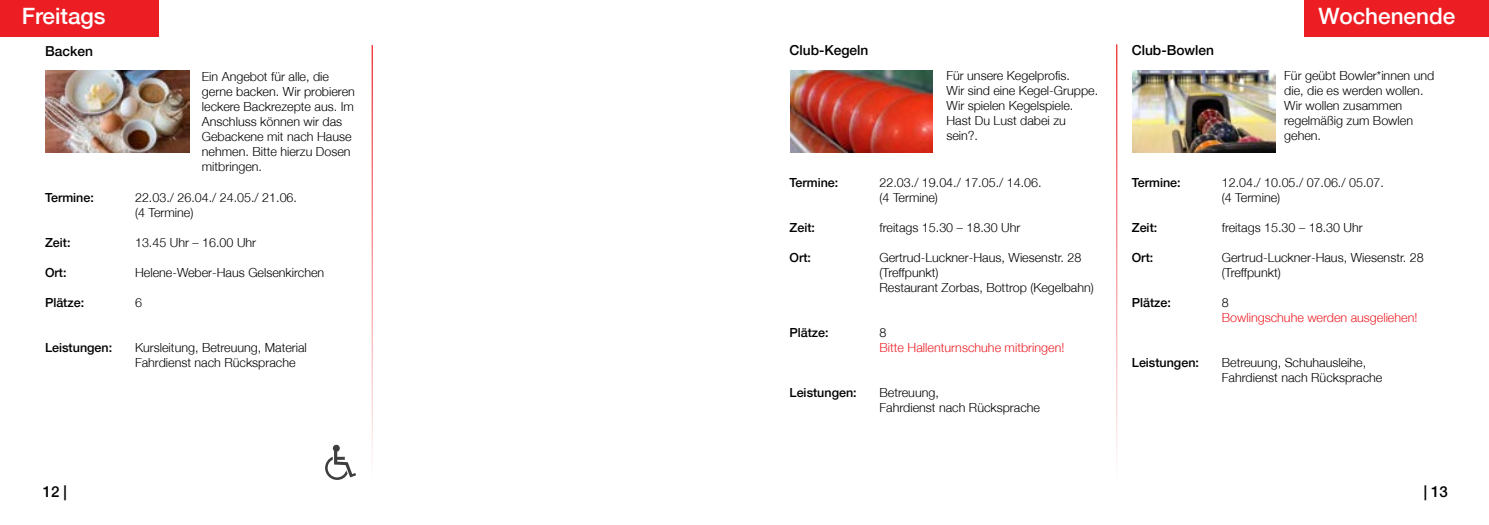
<style>
.page{position:relative;width:1489px;height:525px;background:#fff}
.page>*{position:absolute;margin:0;border:0;box-sizing:border-box;transform-origin:0 0}
.t1{font:500 22.5px "Helvetica Neue";color:#fff}
.t2{font:500 15px "Helvetica Neue";color:#000}
.t3{font:500 13.75px "Helvetica Neue";color:#000}
.t4{font:300 12.5px/15px "Helvetica Neue";color:#000}
.t5{font:500 12.5px "Helvetica Neue";color:#000}
.t6{font:300 12.5px "Helvetica Neue";color:#ed1d24}
</style>
<div class="page">
<svg style="left:325px;top:450px;width:31px;height:29px"></svg>
<svg style="left:333px;top:444px;width:7px;height:7px"></svg>
<div style="left:0;top:0;width:158px;height:37px;background:#ed1d24"></div>
<img style="left:46px;top:71px;width:143px;height:82px">
<hr style="left:371px;top:45px;width:2px;height:434px;background:#ed1d24">
<div style="left:1304px;top:0;width:184px;height:37px;background:#ed1d24"></div>
<img style="left:790px;top:70px;width:142px;height:82px">
<hr style="left:1116px;top:44px;width:1px;height:435px;background:#ed1d24">
<img style="left:1132px;top:70px;width:143px;height:82px">
<h1 class="t1" style="left:22px;top:3px;width:85px">Freitags</h1>
<p class="t3" style="left:45px;top:43px;width:49px">Backen</p>
<p class="t4" style="left:202px;top:68px;width:154px">Ein Angebot für alle, die gerne backen. Wir probieren leckere Backrezepte aus. Im<br>Anschluss können wir das<br>Gebackene mit nach Hause nehmen. Bitte hierzu Dosen mitbringen.</p>
<p class="t5" style="left:45px;top:190px;width:50px">Termine:</p>
<p class="t4" style="left:135px;top:190px;width:163px">22.03./ 26.04./ 24.05./ 21.06. (4 Termine)</p>
<p class="t5" style="left:45px;top:235px;width:27px">Zeit:</p>
<p class="t4" style="left:135px;top:235px;width:123px">13.45 Uhr – 16.00 Uhr</p>
<p class="t5" style="left:45px;top:265px;width:23px">Ort:</p>
<p class="t4" style="left:135px;top:265px;width:191px">Helene-Weber-Haus Gelsenkirchen</p>
<p class="t5" style="left:45px;top:295px;width:41px">Plätze:</p>
<p class="t4" style="left:135px;top:295px;width:8px">6</p>
<p class="t5" style="left:45px;top:340px;width:69px">Leistungen:</p>
<p class="t4" style="left:135px;top:340px;width:173px">Kursleitung, Betreuung, Material<br>Fahrdienst nach Rücksprache</p>
<p class="t3" style="left:789px;top:42px;width:80px">Club-Kegeln</p>
<p class="t4" style="left:946px;top:68px;width:153px">Für unsere Kegelprofis.<br>Wir sind eine Kegel-Gruppe.<br>Wir spielen Kegelspiele.<br>Hast Du Lust dabei zu sein?.</p>
<p class="t5" style="left:789px;top:174px;width:50px">Termine:</p>
<p class="t4" style="left:879px;top:174px;width:163px">22.03./ 19.04./ 17.05./ 14.06. (4 Termine)</p>
<p class="t5" style="left:789px;top:219px;width:27px">Zeit:</p>
<p class="t4" style="left:879px;top:219px;width:142px">freitags 15.30 – 18.30 Uhr</p>
<p class="t5" style="left:789px;top:249px;width:23px">Ort:</p>
<p class="t4" style="left:879px;top:249px;width:216px">Gertrud-Luckner-Haus, Wiesenstr. 28 (Treffpunkt)<br>Restaurant Zorbas, Bottrop (Kegelbahn)</p>
<p class="t5" style="left:789px;top:324px;width:41px">Plätze:</p>
<p class="t4" style="left:879px;top:324px;width:8px">8</p>
<p class="t6" style="left:879px;top:339px;width:186px">Bitte Hallenturnschuhe mitbringen!</p>
<p class="t5" style="left:789px;top:384px;width:69px">Leistungen:</p>
<p class="t4" style="left:879px;top:384px;width:162px">Betreuung,<br>Fahrdienst nach Rücksprache</p>
<p class="t3" style="left:1131px;top:42px;width:84px">Club-Bowlen</p>
<h1 class="t1" style="left:1318px;top:3px;width:138px">Wochenende</h1>
<p class="t4" style="left:1284px;top:68px;width:152px">Für geübt Bowler*innen und die, die es werden wollen.<br>Wir wollen zusammen regelmäßig zum Bowlen gehen.</p>
<p class="t5" style="left:1131px;top:174px;width:50px">Termine:</p>
<p class="t4" style="left:1221px;top:174px;width:163px">12.04./ 10.05./ 07.06./ 05.07. (4 Termine)</p>
<p class="t5" style="left:1131px;top:219px;width:27px">Zeit:</p>
<p class="t4" style="left:1221px;top:219px;width:142px">freitags 15.30 – 18.30 Uhr</p>
<p class="t5" style="left:1131px;top:249px;width:23px">Ort:</p>
<p class="t4" style="left:1221px;top:249px;width:203px">Gertrud-Luckner-Haus, Wiesenstr. 28 (Treffpunkt)</p>
<p class="t5" style="left:1131px;top:294px;width:41px">Plätze:</p>
<p class="t4" style="left:1221px;top:294px;width:8px">8</p>
<p class="t6" style="left:1221px;top:309px;width:197px">Bowlingschuhe werden ausgeliehen!</p>
<p class="t5" style="left:1131px;top:354px;width:69px">Leistungen:</p>
<p class="t4" style="left:1221px;top:354px;width:162px">Betreuung, Schuhausleihe,<br>Fahrdienst nach Rücksprache</p>
<p class="t2" style="left:43px;top:482px;width:26px">12 |</p>
<p class="t2" style="left:1423px;top:482px;width:26px">| 13</p>
</div>
